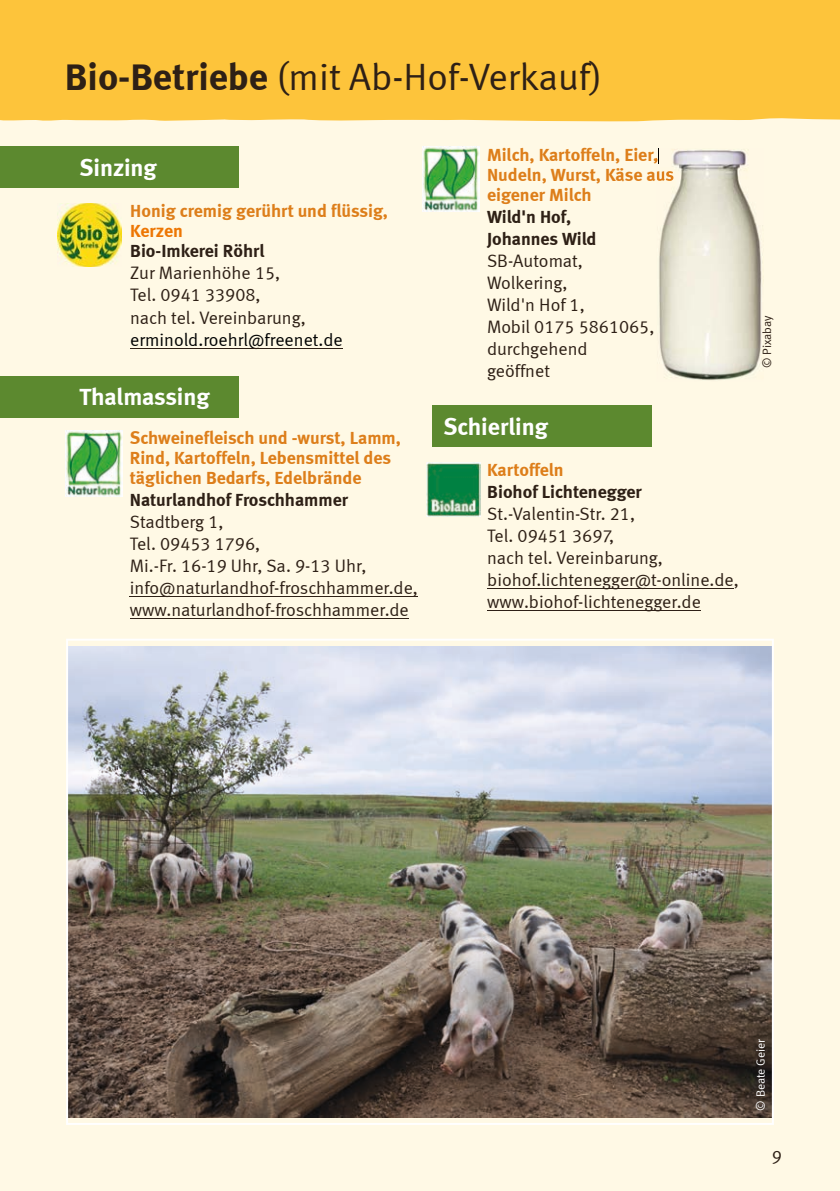
<style>
.page{position:relative;width:840px;height:1191px;background:#fff}
.page>*{position:absolute;margin:0;border:0;box-sizing:border-box;transform-origin:0 0}
.t1{font:38px "Meta Normal LF";color:#2e2016}
.t2{font:24px "Meta Bold LF";color:#fff}
.t3{font:18px/22px "Meta Normal LF";color:#2e2016}
.t4{font:18px/20px "Meta Bold LF";color:#dd7e1a}
.t5{font:18px/22px "Meta Bold LF";color:#2e2016}
.t6{font:18px "Meta Normal LF";color:#020303}
.t7{font:18px "Meta Bold LF";color:#ed7603}
.t8{font:12px "Meta Normal LF";color:#fff}
.t9{font:12px "Meta Normal LF";letter-spacing:-.005em;color:#2e2016}
.s1{font-family:"Meta Bold LF"}
</style>
<div class="page">
<div style="left:0;top:0;width:839px;height:1191px;background:#fff9e5"></div>
<div style="left:1px;top:0;width:838px;height:122px;background:#fdc43b"></div>
<div style="left:432px;top:405px;width:218px;height:41px;background:#5c892f"></div>
<img style="left:422px;top:146px;width:57px;height:66px">
<img style="left:426px;top:463px;width:54px;height:53px">
<hr style="left:130px;top:348px;width:212px;height:1px;background:#2e2016">
<div style="left:0;top:376px;width:238px;height:41px;background:#5c892f"></div>
<div style="left:0;top:146px;width:238px;height:42px;background:#5c892f"></div>
<img style="left:66px;top:431px;width:56px;height:65px">
<hr style="left:130px;top:597px;width:288px;height:1px;background:#2e2016">
<hr style="left:130px;top:619px;width:278px;height:1px;background:#2e2016">
<hr style="left:487px;top:588px;width:246px;height:1px;background:#2e2016">
<hr style="left:487px;top:610px;width:213px;height:1px;background:#2e2016">
<img style="left:658px;top:149px;width:104px;height:231px">
<img style="left:656px;top:167px;width:17px;height:16px">
<img style="left:66px;top:639px;width:707px;height:486px">
<img style="left:58px;top:203px;width:63px;height:64px">
<svg style="left:0;top:0;width:1px;height:121px"></svg>
<h1 class="t1" style="left:65px;top:60px;width:538px"><span class="s1">Bio-Betriebe</span> (mit Ab-Hof-Verkauf)</h1>
<h2 class="t2" style="left:79px;top:157px;width:79px">Sinzing</h2>
<p class="t4" style="left:130px;top:202px;width:259px">Honig cremig gerührt und flüssig,</p>
<p class="t7" style="left:130px;top:223px;width:54px">Kerzen</p>
<p class="t5" style="left:130px;top:241px;width:136px">Bio-Imkerei Röhrl</p>
<p class="t3" style="left:130px;top:263px;width:177px">Zur Marienhöhe 15,<br>Tel. 0941 33908,<br>nach tel. Vereinbarung,</p>
<p class="t6" style="left:130px;top:331px;width:214px">erminold.roehrl@freenet.de</p>
<h2 class="t2" style="left:79px;top:386px;width:132px">Thalmassing</h2>
<p class="t4" style="left:130px;top:429px;width:272px">Schweinefleisch und -wurst, Lamm,<br>Rind, Kartoffeln, Lebensmittel des täglichen Bedarfs, Edelbrände</p>
<p class="t5" style="left:130px;top:490px;width:220px">Naturlandhof Froschhammer</p>
<p class="t3" style="left:130px;top:512px;width:289px">Stadtberg 1,<br>Tel. 09453 1796,<br>Mi.-Fr. 16-19 Uhr, Sa. 9-13 Uhr, info@naturlandhof-froschhammer.de, www.naturlandhof-froschhammer.de</p>
<p class="t4" style="left:486px;top:145px;width:188px">Milch, Kartoffeln, Eier,<br>Nudeln, Wurst, Käse aus eigener Milch</p>
<p class="t5" style="left:486px;top:206px;width:111px">Wild'n Hof,<br>Johannes Wild</p>
<p class="t3" style="left:486px;top:250px;width:169px">SB-Automat,<br>Wolkering,<br>Wild'n Hof 1,<br>Mobil 0175 5861065, durchgehend geöffnet</p>
<h2 class="t2" style="left:443px;top:416px;width:106px">Schierling</h2>
<p class="t4" style="left:487px;top:461px;width:78px">Kartoffeln</p>
<p class="t5" style="left:487px;top:482px;width:156px">Biohof Lichtenegger</p>
<p class="t3" style="left:487px;top:504px;width:253px">St.-Valentin-Str. 21,<br>Tel. 09451 3697,<br>nach tel. Vereinbarung, biohof.lichtenegger@t-online.de, www.biohof-lichtenegger.de</p>
<p class="t9" style="left:761px;top:368px;width:54px;rotate:-90deg">© Pixabay</p>
<p class="t8" style="left:755px;top:1110px;width:73px;rotate:-90deg">© Beate Geier</p>
<p class="t3" style="left:771px;top:1146px;width:12px">9</p>
</div>
